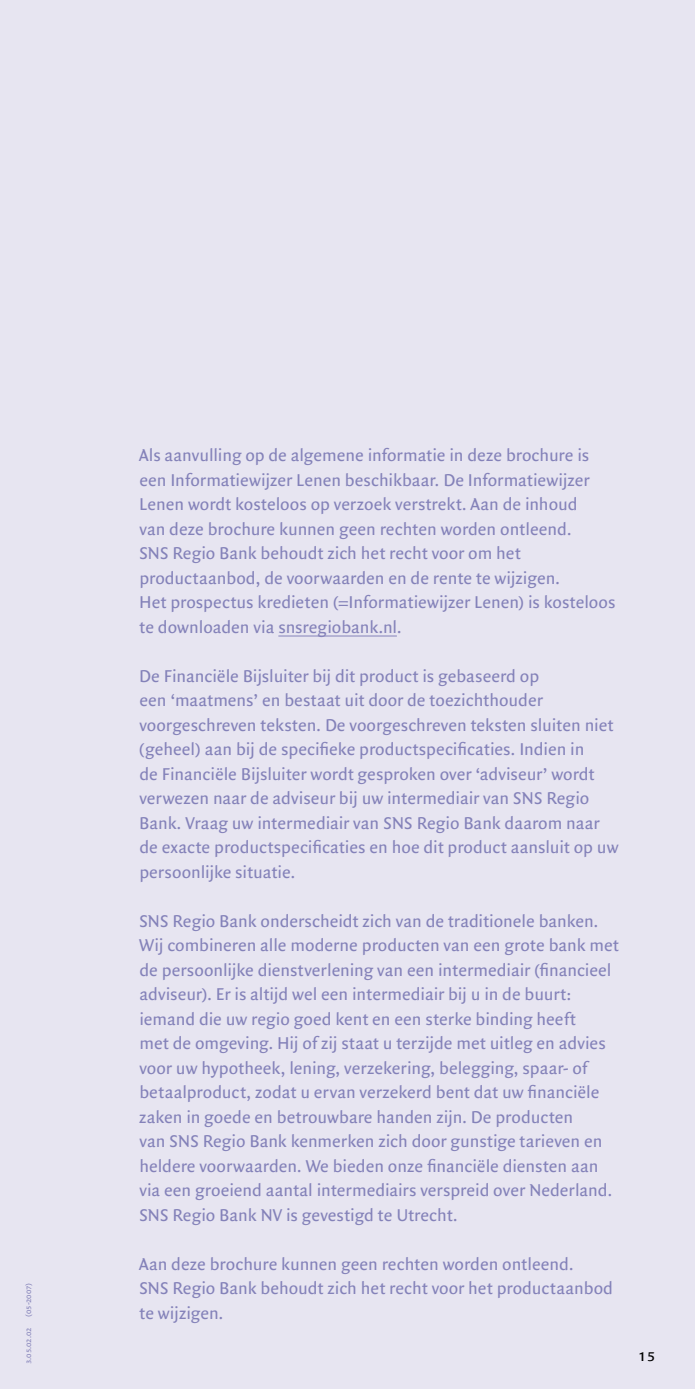
<style>
.page{position:relative;width:695px;height:1389px;background:#fff}
.page>*{position:absolute;margin:0;border:0;box-sizing:border-box;transform-origin:0 0}
.BodyCopy{font:18.38px/24.5px "Quadraat Sans";letter-spacing:-.005em;color:#8482b9}
.t1{font:17.5px "Quadraat Sans Caps";color:#000}
.t2{font:8.75px "Quadraat Sans Caps";letter-spacing:-.01em;color:#8482b9}
</style>
<div class="page">
<div style="left:0;top:0;width:694px;height:1389px;background:#e7e5f1"></div>
<hr style="left:278px;top:636px;width:119px;height:1px;background:#8482b9">
<p class="t2" style="left:23px;top:1317px;width:36px;rotate:-90deg">(05-2007)</p>
<p class="t2" style="left:23px;top:1364px;width:38px;rotate:-90deg">3.05.02.02</p>
<p class="BodyCopy" style="left:139px;top:443px;width:451px">Als aanvulling op de algemene informatie in deze brochure is</p>
<p class="BodyCopy" style="left:139px;top:468px;width:478px">een Informatiewijzer Lenen beschikbaar. De Informatiewijzer Lenen wordt kosteloos op verzoek verstrekt. Aan de inhoud<br>van deze brochure kunnen geen rechten worden ontleend.<br>SNS Regio Bank behoudt zich het recht voor om het productaanbod, de voorwaarden en de rente te wijzigen.<br>Het prospectus kredieten (=Informatiewijzer Lenen) is kosteloos te downloaden via snsregiobank.nl.</p>
<p class="BodyCopy" style="left:139px;top:664px;width:481px">De Financiële Bijsluiter bij dit product is gebaseerd op<br>een ‘maatmens’ en bestaat uit door de toezichthouder voorgeschreven teksten. De voorgeschreven teksten sluiten niet (geheel) aan bij de specifieke productspecificaties. Indien in<br>de Financiële Bijsluiter wordt gesproken over ‘adviseur’ wordt verwezen naar de adviseur bij uw intermediair van SNS Regio Bank. Vraag uw intermediair van SNS Regio Bank daarom naar de exacte productspecificaties en hoe dit product aansluit op uw persoonlijke situatie.</p>
<p class="BodyCopy" style="left:139px;top:909px;width:481px">SNS Regio Bank onderscheidt zich van de traditionele banken.<br>Wij combineren alle moderne producten van een grote bank met de persoonlijke dienstverlening van een intermediair (financieel adviseur). Er is altijd wel een intermediair bij u in de buurt: iemand die uw regio goed kent en een sterke binding heeft<br>met de omgeving. Hij of zij staat u terzijde met uitleg en advies voor uw hypotheek, lening, verzekering, belegging, spaar- of betaalproduct, zodat u ervan verzekerd bent dat uw financiële zaken in goede en betrouwbare handen zijn. De producten<br>van SNS Regio Bank kenmerken zich door gunstige tarieven en heldere voorwaarden. We bieden onze financiële diensten aan via een groeiend aantal intermediairs verspreid over Nederland.<br>SNS Regio Bank NV is gevestigd te Utrecht.</p>
<p class="BodyCopy" style="left:139px;top:1252px;width:475px">Aan deze brochure kunnen geen rechten worden ontleend.<br>SNS Regio Bank behoudt zich het recht voor het productaanbod te wijzigen.</p>
<p class="t1" style="left:637px;top:1346px;width:16px">15</p>
</div>
